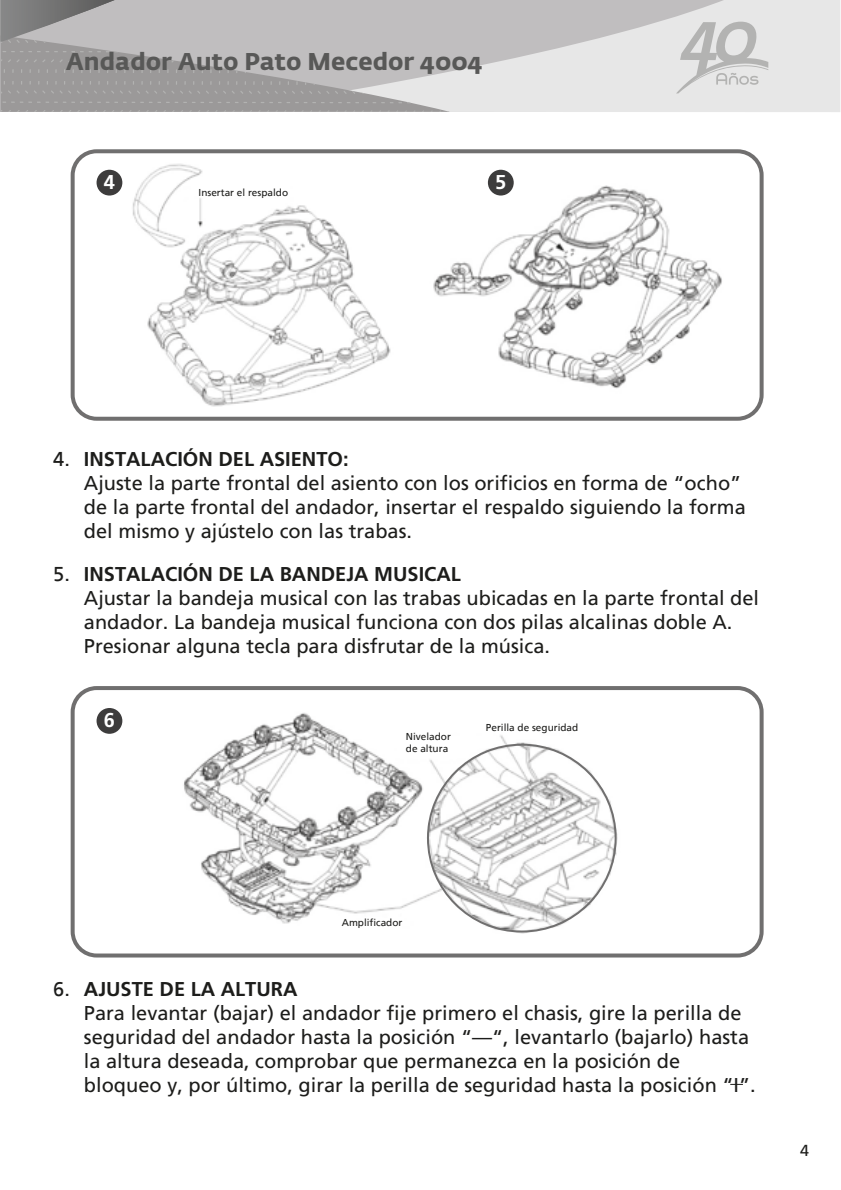
<style>
.page{position:relative;width:841px;height:1190px;background:#fff}
.page>*{position:absolute;margin:0;border:0;box-sizing:border-box;transform-origin:0 0}
.t1{font:700 24px "Fedra Sans Alt Pro";color:#585857}
.t2{font:20px/24px "Frutiger";color:#1d1d1b}
.t3{font:700 20px "Frutiger";color:#1d1d1b}
.t4{font:700 20px "Frutiger";color:#fff}
.t5{font:16px "Frutiger";color:#1d1d1b}
.t6{font:10px/12px "Frutiger";color:#1d1d1b}
</style>
<div class="page">
<img style="left:132px;top:164px;width:259px;height:243px">
<div style="left:71px;top:149px;width:692px;height:272px;border:4px solid #706f6f;border-radius:24px"></div>
<div style="left:71px;top:686px;width:692px;height:271px;border:4px solid #706f6f;border-radius:24px"></div>
<div style="left:96px;top:170px;width:26px;height:25px;background:#3d3c3c;border-radius:50%"></div>
<div style="left:96px;top:708px;width:26px;height:25px;background:#3d3c3c;border-radius:50%"></div>
<img style="left:433px;top:181px;width:289px;height:208px">
<div style="left:487px;top:170px;width:26px;height:25px;background:#3d3c3c;border-radius:50%"></div>
<img style="left:184px;top:713px;width:434px;height:221px">
<svg style="left:730px;top:1083px;width:12px;height:1px"></svg>
<svg style="left:449px;top:0;width:391px;height:112px;background:#dbdadb"></svg>
<svg style="left:0;top:0;width:449px;height:112px;background:#b0aeaf"></svg>
<svg style="left:675px;top:22px;width:93px;height:71px;background:#d4d4d4"></svg>
<p class="t1" style="left:66px;top:47px;width:418px">Andador Auto Pato Mecedor 4004</p>
<p class="t4" style="left:104px;top:170px;width:13px">4</p>
<p class="t6" style="left:198px;top:186px;width:91px">Insertar el respaldo</p>
<p class="t4" style="left:495px;top:170px;width:13px">5</p>
<p class="t2" style="left:53px;top:447px;width:18px">4.</p>
<p class="t2" style="left:53px;top:562px;width:18px">5.</p>
<p class="t3" style="left:84px;top:447px;width:266px">INSTALACIÓN DEL ASIENTO:</p>
<p class="t2" style="left:84px;top:471px;width:663px">Ajuste la parte frontal del asiento con los orificios en forma de “ocho” de la parte frontal del andador, insertar el respaldo siguiendo la forma del mismo y ajústelo con las trabas.</p>
<p class="t3" style="left:84px;top:562px;width:378px">INSTALACIÓN DE LA BANDEJA MUSICAL</p>
<p class="t2" style="left:84px;top:586px;width:676px">Ajustar la bandeja musical con las trabas ubicadas en la parte frontal del andador. La bandeja musical funciona con dos pilas alcalinas doble A.<br>Presionar alguna tecla para disfrutar de la música.</p>
<p class="t4" style="left:104px;top:708px;width:13px">6</p>
<p class="t6" style="left:406px;top:730px;width:47px">Nivelador de altura</p>
<p class="t6" style="left:485px;top:721px;width:94px">Perilla de seguridad</p>
<p class="t6" style="left:341px;top:916px;width:62px">Amplificador</p>
<p class="t2" style="left:53px;top:976px;width:18px">6.</p>
<p class="t3" style="left:84px;top:977px;width:215px">AJUSTE DE LA ALTURA</p>
<p class="t2" style="left:84px;top:1001px;width:673px">Para levantar (bajar) el andador fije primero el chasis, gire la perilla de seguridad del andador hasta la posición “—“, levantarlo (bajarlo) hasta la altura deseada, comprobar que permanezca en la posición de bloqueo y, por último, girar la perilla de seguridad hasta la posición “I”.</p>
<p class="t5" style="left:800px;top:1140px;width:10px">4</p>
</div>
